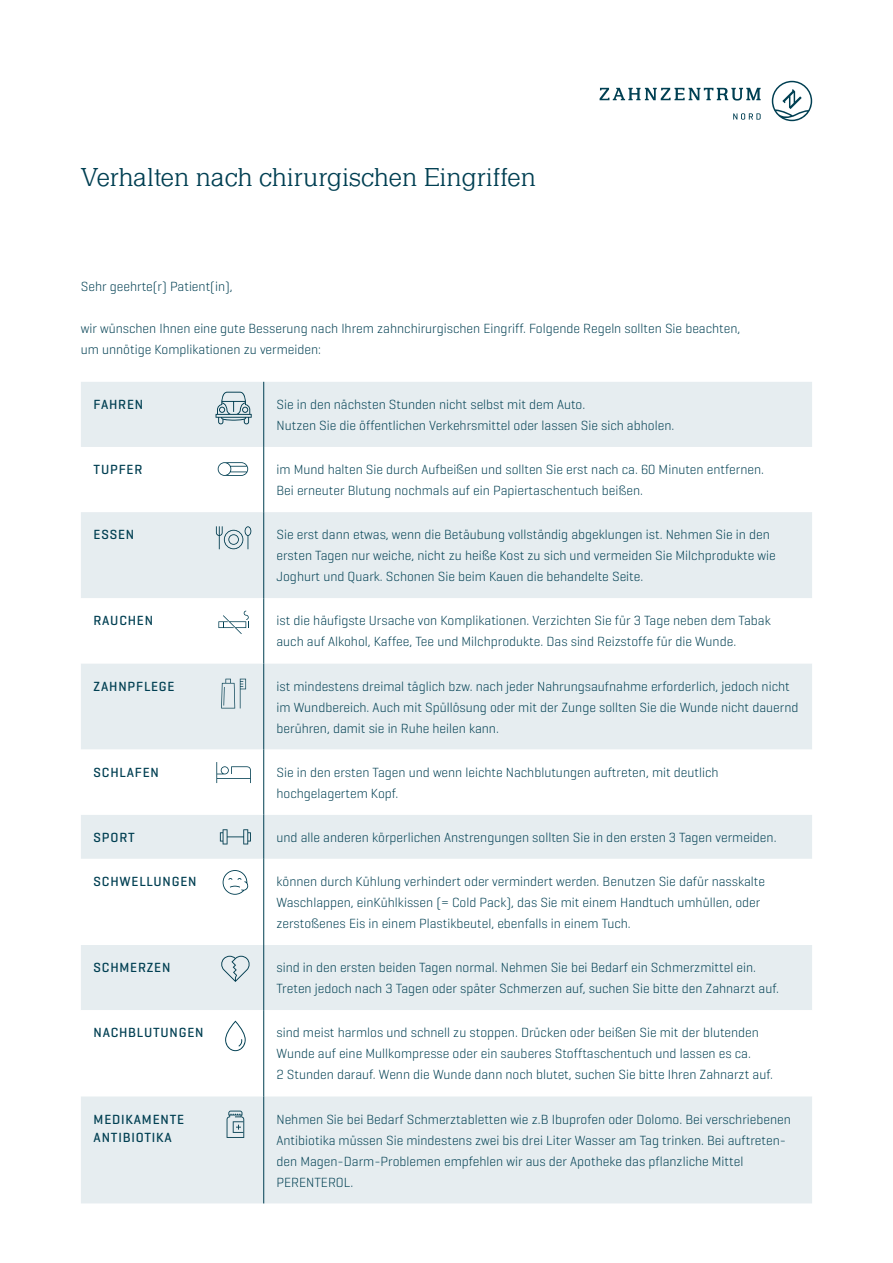
<style>
.page{position:relative;width:893px;height:1263px;background:#fff}
.page>*{position:absolute;margin:0;border:0;box-sizing:border-box;transform-origin:0 0}
.t1{font:300 27px "URW Quint W01";color:#003f52}
.t2{font:13.5px/21px "Geogrotesque";color:#003f52}
.t3{font:500 13.5px/18px "Geogrotesque";letter-spacing:.06em;color:#003f52}
</style>
<div class="page">
<div style="left:81px;top:382px;width:731px;height:821px;background:#e6edf0"></div>
<svg style="left:81px;top:447px;width:731px;height:649px"></svg>
<hr style="left:263px;top:382px;width:1px;height:65px;background:#003f52">
<hr style="left:263px;top:447px;width:1px;height:65px;background:#003f52">
<hr style="left:263px;top:512px;width:1px;height:86px;background:#003f52">
<hr style="left:263px;top:598px;width:1px;height:65px;background:#003f52">
<hr style="left:263px;top:663px;width:1px;height:86px;background:#003f52">
<hr style="left:263px;top:749px;width:1px;height:66px;background:#003f52">
<hr style="left:263px;top:815px;width:1px;height:44px;background:#003f52">
<hr style="left:263px;top:859px;width:1px;height:86px;background:#003f52">
<hr style="left:263px;top:945px;width:1px;height:65px;background:#003f52">
<hr style="left:263px;top:1010px;width:1px;height:86px;background:#003f52">
<hr style="left:263px;top:1096px;width:1px;height:107px;background:#003f52">
<svg style="left:772px;top:81px;width:40px;height:40px"></svg>
<svg style="left:600px;top:88px;width:161px;height:13px"></svg>
<svg style="left:733px;top:113px;width:28px;height:7px"></svg>
<svg style="left:221px;top:679px;width:25px;height:29px"></svg>
<svg style="left:218px;top:611px;width:31px;height:23px"></svg>
<svg style="left:216px;top:526px;width:35px;height:23px"></svg>
<svg style="left:216px;top:762px;width:35px;height:21px"></svg>
<svg style="left:220px;top:829px;width:31px;height:15px"></svg>
<svg style="left:225px;top:1020px;width:21px;height:31px"></svg>
<svg style="left:223px;top:870px;width:25px;height:25px"></svg>
<svg style="left:218px;top:462px;width:30px;height:14px"></svg>
<svg style="left:220px;top:956px;width:30px;height:26px"></svg>
<svg style="left:227px;top:1110px;width:17px;height:28px"></svg>
<svg style="left:216px;top:392px;width:36px;height:32px"></svg>
<h1 class="t1" style="left:81px;top:161px;width:457px">Verhalten nach chirurgischen Eingriffen</h1>
<p class="t2" style="left:81px;top:275px;width:153px">Sehr geehrte(r) Patient(in),</p>
<p class="t2" style="left:81px;top:317px;width:661px">wir wünschen Ihnen eine gute Besserung nach Ihrem zahnchirurgischen Eingriff. Folgende Regeln sollten Sie beachten, um unnötige Komplikationen zu vermeiden:</p>
<p class="t3" style="left:94px;top:395px;width:51px">FAHREN</p>
<p class="t2" style="left:276px;top:393px;width:399px">Sie in den nächsten Stunden nicht selbst mit dem Auto.<br>Nutzen Sie die öffentlichen Verkehrsmittel oder lassen Sie sich abholen.</p>
<p class="t3" style="left:94px;top:460px;width:50px">TUPFER</p>
<p class="t2" style="left:276px;top:459px;width:489px">im Mund halten Sie durch Aufbeißen und sollten Sie erst nach ca. 60 Minuten entfernen.<br>Bei erneuter Blutung nochmals auf ein Papiertaschentuch beißen.</p>
<p class="t3" style="left:94px;top:525px;width:42px">ESSEN</p>
<p class="t2" style="left:276px;top:524px;width:501px">Sie erst dann etwas, wenn die Betäubung vollständig abgeklungen ist. Nehmen Sie in den ersten Tagen nur weiche, nicht zu heiße Kost zu sich und vermeiden Sie Milchprodukte wie<br>Joghurt und Quark. Schonen Sie beim Kauen die behandelte Seite.</p>
<p class="t3" style="left:94px;top:611px;width:61px">RAUCHEN</p>
<p class="t2" style="left:276px;top:610px;width:496px">ist die häufigste Ursache von Komplikationen. Verzichten Sie für 3 Tage neben dem Tabak auch auf Alkohol, Kaffee, Tee und Milchprodukte. Das sind Reizstoffe für die Wunde.</p>
<p class="t3" style="left:94px;top:677px;width:82px">ZAHNPFLEGE</p>
<p class="t2" style="left:276px;top:675px;width:523px">ist mindestens dreimal täglich bzw. nach jeder Nahrungsaufnahme erforderlich, jedoch nicht im Wundbereich. Auch mit Spüllösung oder mit der Zunge sollten Sie die Wunde nicht dauernd berühren, damit sie in Ruhe heilen kann.</p>
<p class="t3" style="left:94px;top:763px;width:67px">SCHLAFEN</p>
<p class="t2" style="left:276px;top:761px;width:444px">Sie in den ersten Tagen und wenn leichte Nachblutungen auftreten, mit deutlich hochgelagertem Kopf.</p>
<p class="t3" style="left:94px;top:828px;width:43px">SPORT</p>
<p class="t2" style="left:276px;top:826px;width:502px">und alle anderen körperlichen Anstrengungen sollten Sie in den ersten 3 Tagen vermeiden.</p>
<p class="t3" style="left:94px;top:872px;width:104px">SCHWELLUNGEN</p>
<p class="t2" style="left:276px;top:870px;width:490px">können durch Kühlung verhindert oder vermindert werden. Benutzen Sie dafür nasskalte<br>Waschlappen, einKühlkissen (= Cold Pack), das Sie mit einem Handtuch umhüllen, oder zerstoßenes Eis in einem Plastikbeutel, ebenfalls in einem Tuch.</p>
<p class="t3" style="left:94px;top:958px;width:78px">SCHMERZEN</p>
<p class="t2" style="left:276px;top:957px;width:504px">sind in den ersten beiden Tagen normal. Nehmen Sie bei Bedarf ein Schmerzmittel ein.<br>Treten jedoch nach 3 Tagen oder später Schmerzen auf, suchen Sie bitte den Zahnarzt auf.</p>
<p class="t3" style="left:94px;top:1023px;width:111px">NACHBLUTUNGEN</p>
<p class="t2" style="left:276px;top:1022px;width:498px">sind meist harmlos und schnell zu stoppen. Drücken oder beißen Sie mit der blutenden<br>Wunde auf eine Mullkompresse oder ein sauberes Stofftaschentuch und lassen es ca.<br>2 Stunden darauf. Wenn die Wunde dann noch blutet, suchen Sie bitte Ihren Zahnarzt auf.</p>
<p class="t3" style="left:94px;top:1110px;width:92px">MEDIKAMENTE<br>ANTIBIOTIKA</p>
<p class="t2" style="left:276px;top:1108px;width:516px">Nehmen Sie bei Bedarf Schmerztabletten wie z.B Ibuprofen oder Dolomo. Bei verschriebenen Antibiotika müssen Sie mindestens zwei bis drei Liter Wasser am Tag trinken. Bei auftreten&shy;den Magen-Darm-Problemen empfehlen wir aus der Apotheke das pflanzliche Mittel PERENTEROL.</p>
</div>
